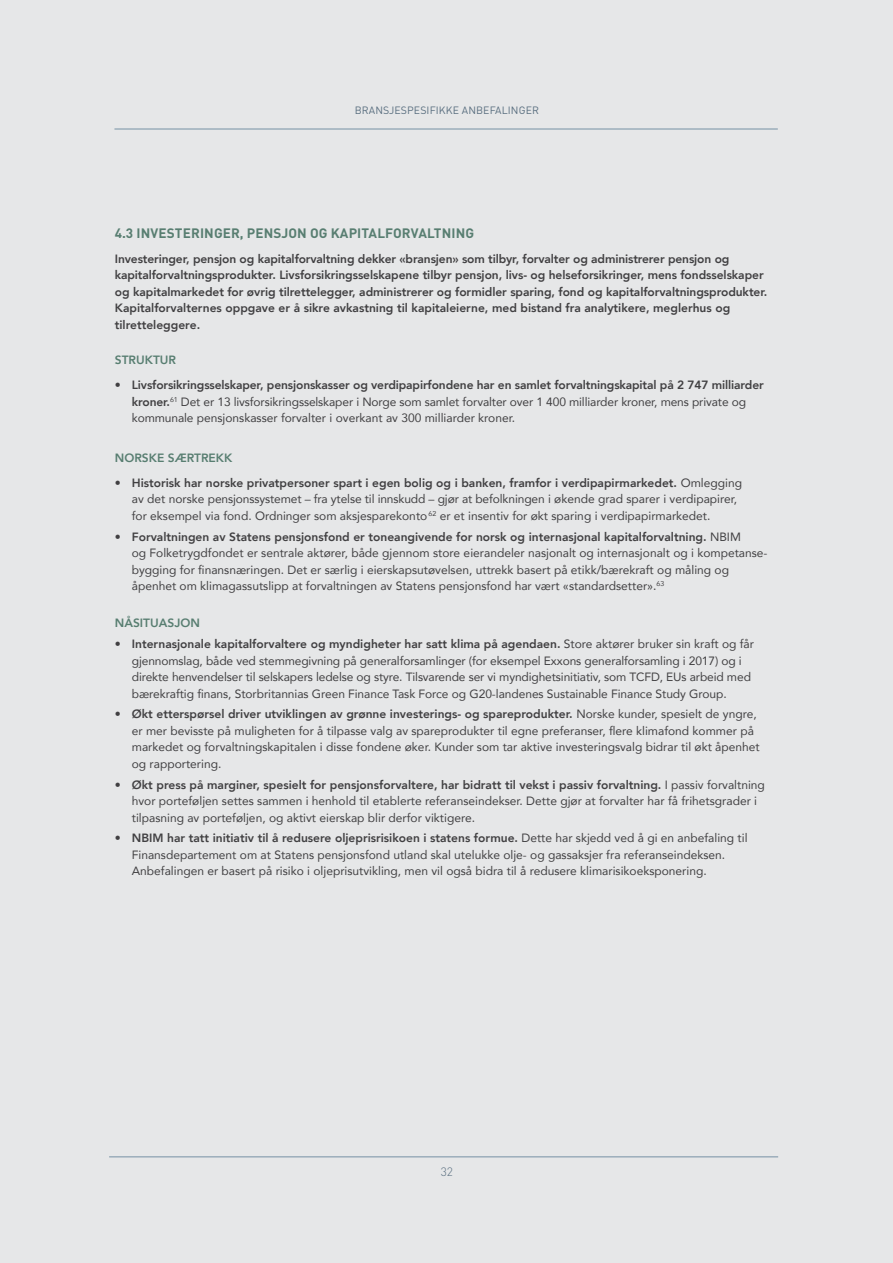
<style>
.page{position:relative;width:893px;height:1263px;background:#e6e7e8}
.page>*{position:absolute;margin:0;border:0;box-sizing:border-box;transform-origin:0 0}
.t1{font:700 13.5px "DINOT";letter-spacing:.01em;color:#587e71}
.t2{font:12px/16.5px "Avenir";color:#414042}
.t3{font:800 12px/16.5px "Avenir";letter-spacing:-.005em;color:#414042}
.t4{font:800 12px "Avenir";color:#587e71}
.t5{font:300 12px "DINOT";color:#596e7f}
.t6{font:10.5px "DINOT";letter-spacing:.01em;color:#596e7f}
.s1{font-weight:800}
</style>
<div class="page">
<hr style="left:109px;top:1156px;width:669px;height:1px;background:#7691a4">
<hr style="left:114px;top:129px;width:664px;height:1px;background:#7691a4">
<p class="t6" style="left:355px;top:104px;width:186px">BRANSJESPESIFIKKE ANBEFALINGER</p>
<p class="t1" style="left:115px;top:224px;width:361px">4.3 INVESTERINGER, PENSJON OG KAPITALFORVALTNING</p>
<p class="t3" style="left:115px;top:250px;width:654px">Investeringer, pensjon og kapitalforvaltning dekker «bransjen» som tilbyr, forvalter og administrerer pensjon og kapitalforvaltningsprodukter. Livsforsikringsselskapene tilbyr pensjon, livs- og helseforsikringer, mens fondsselskaper og kapitalmarkedet for øvrig tilrettelegger, administrerer og formidler sparing, fond og kapitalforvaltningsprodukter.<br>Kapitalforvalternes oppgave er å sikre avkastning til kapitaleierne, med bistand fra analytikere, meglerhus og tilretteleggere.</p>
<p class="t4" style="left:115px;top:351px;width:63px">STRUKTUR</p>
<p class="t2" style="left:132px;top:376px;width:633px;text-indent:-17px"><span class="s1">• Livsforsikringsselskaper, pensjonskasser og verdipapirfondene har en samlet forvaltningskapital på 2 747 milliarder kroner.</span><sup>61</sup> Det er 13 livsforsikringsselskaper i Norge som samlet forvalter over 1 400 milliarder kroner, mens private og kommunale pensjonskasser forvalter i overkant av 300 milliarder kroner.</p>
<p class="t4" style="left:115px;top:448px;width:119px">NORSKE SÆRTREKK</p>
<p class="t2" style="left:132px;top:474px;width:612px;text-indent:-17px"><span class="s1">• Historisk har norske privatpersoner spart i egen bolig og i banken, framfor i verdipapirmarkedet.</span> Omlegging av det norske pensjonssystemet – fra ytelse til innskudd – gjør at befolkningen i økende grad sparer i verdipapirer, for eksempel via fond. Ordninger som aksjesparekonto <sup>62</sup> er et insentiv for økt sparing i verdipapirmarkedet.</p>
<p class="t2" style="left:132px;top:528px;width:637px;text-indent:-17px"><span class="s1">• Forvaltningen av Statens pensjonsfond er toneangivende for norsk og internasjonal kapitalforvaltning.</span> NBIM<br>og Folketrygdfondet er sentrale aktører, både gjennom store eierandeler nasjonalt og internasjonalt og i kompetanse&shy;bygging for finansnæringen. Det er særlig i eierskapsutøvelsen, uttrekk basert på etikk/bærekraft og måling og åpenhet om klimagassutslipp at forvaltningen av Statens pensjonsfond har vært «standardsetter».<sup>63</sup></p>
<p class="t4" style="left:115px;top:614px;width:87px">NÅSITUASJON</p>
<p class="t2" style="left:132px;top:635px;width:624px;text-indent:-17px"><span class="s1">• Internasjonale kapitalforvaltere og myndigheter har satt klima på agendaen.</span> Store aktører bruker sin kraft og får gjennomslag, både ved stemmegivning på generalforsamlinger (for eksempel Exxons generalforsamling i 2017) og i direkte henvendelser til selskapers ledelse og styre. Tilsvarende ser vi myndighetsinitiativ, som TCFD, EUs arbeid med bærekraftig finans, Storbritannias Green Finance Task Force og G20-landenes Sustainable Finance Study Group.</p>
<p class="t2" style="left:132px;top:706px;width:629px;text-indent:-17px"><span class="s1">• Økt etterspørsel driver utviklingen av grønne investerings- og spareprodukter.</span> Norske kunder, spesielt de yngre, er mer bevisste på muligheten for å tilpasse valg av spareprodukter til egne preferanser, flere klimafond kommer på markedet og forvaltningskapitalen i disse fondene øker. Kunder som tar aktive investeringsvalg bidrar til økt åpenhet og rapportering.</p>
<p class="t2" style="left:132px;top:776px;width:635px;text-indent:-17px"><span class="s1">• Økt press på marginer, spesielt for pensjonsforvaltere, har bidratt til vekst i passiv forvaltning.</span> I passiv forvaltning hvor porteføljen settes sammen i henhold til etablerte referanseindekser. Dette gjør at forvalter har få frihetsgrader i tilpasning av porteføljen, og aktivt eierskap blir derfor viktigere.</p>
<p class="t2" style="left:132px;top:830px;width:617px;text-indent:-17px"><span class="s1">• NBIM har tatt initiativ til å redusere oljeprisrisikoen i statens formue.</span> Dette har skjedd ved å gi en anbefaling til<br>Finansdepartement om at Statens pensjonsfond utland skal utelukke olje- og gassaksjer fra referanseindeksen.<br>Anbefalingen er basert på risiko i oljeprisutvikling, men vil også bidra til å redusere klimarisikoeksponering.</p>
<p class="t5" style="left:441px;top:1164px;width:14px">32</p>
</div>
